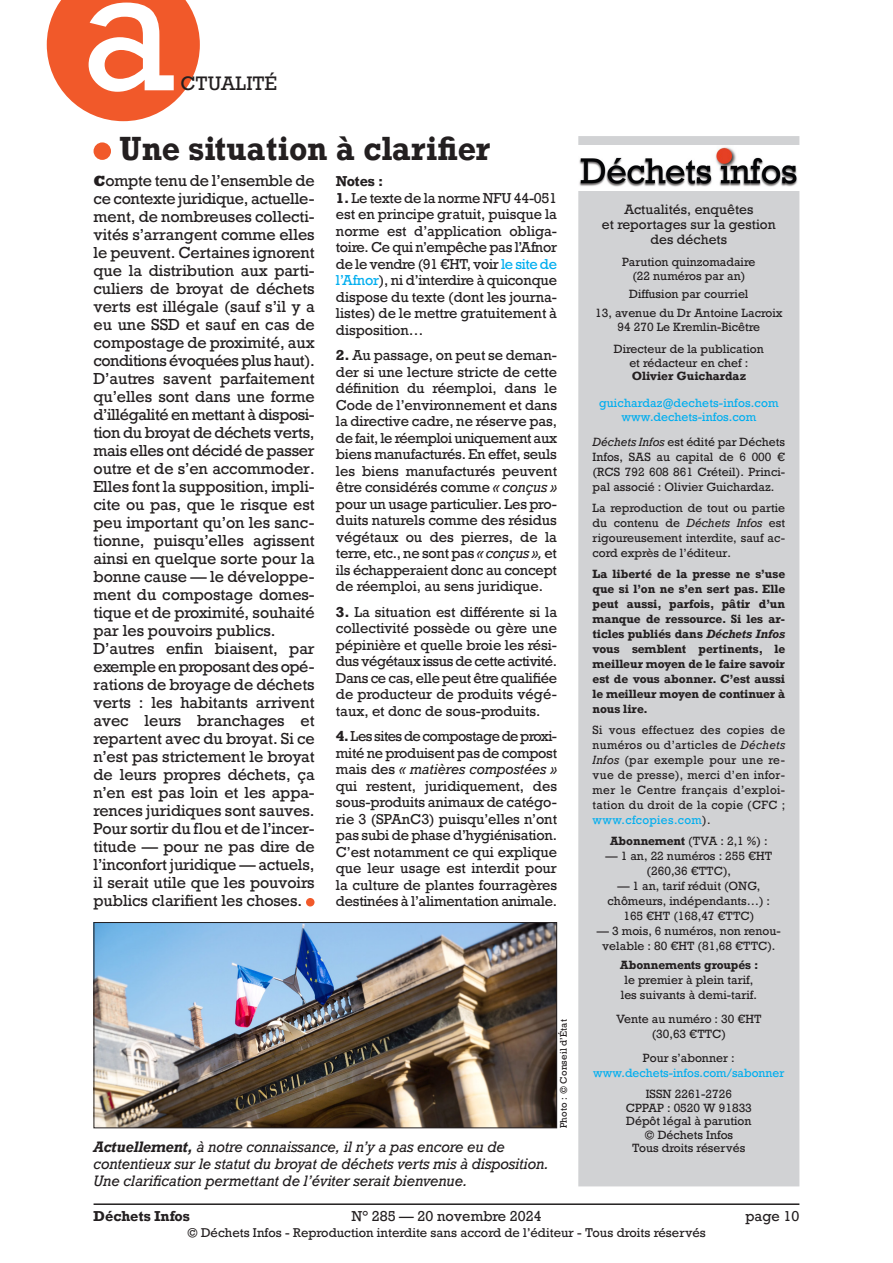
<style>
.page{position:relative;width:893px;height:1263px;background:#fff}
.page>*{position:absolute;margin:0;border:0;box-sizing:border-box;transform-origin:0 0}
.t1{font:166.5px "Rockwell";color:#fff}
.Texte_courant{font:700 31.5px "Rockwell";letter-spacing:.01em;color:#231f20;scale:.95 1}
.t2{font:18.3px "Rockwell";color:#231f20}
.Texte_courant-2{font:15px/18px "Rockwell";letter-spacing:-.005em;color:#231f20;text-align:justify}
.Légende_photo{font:italic 14.25px/17.2px "Rockwell";letter-spacing:-.01em;color:#231f20}
.Texte_courant-3{font:13.5px/16.5px "Rockwell";letter-spacing:-.005em;color:#231f20;text-align:justify}
.Texte_courant-4{font:700 13.5px "Rockwell";color:#231f20}
.t3{font:12.75px/15.3px "Rockwell";color:#231f20;text-align:center}
.t4{font:12px "Rockwell";color:#231f20}
.t5{font:11.25px/15px "Rockwell";color:#231f20;text-align:center}
.t6{font:700 11.25px/15px "Rockwell";color:#231f20;text-align:justify}
.Intertitre_petit{font:11.25px/15px "Rockwell";color:#00aeef;text-align:center}
.Crédit_photo{font:9px "Rockwell";letter-spacing:.015em;color:#231f20}
.s1{font-family:"Rockwell Std";font-weight:800}
.s2{font-weight:700}
.s3{color:#00aeef}
.s4{font-style:italic}
.s5{color:#231f20}
</style>
<div class="page">
<hr style="left:94px;top:1203px;width:705px;height:2px;background:#231f20">
<div style="left:579px;top:137px;width:220px;height:1049px;background:#d1d2d4"></div>
<div style="left:578px;top:136px;width:221px;height:1050px;border:2px solid #d1d2d4"></div>
<div style="left:578px;top:185px;width:222px;height:6px;background:#fff"></div>
<img style="left:578px;top:145px;width:221px;height:42px">
<div style="left:94px;top:142px;width:17px;height:18px;background:#f1592a;border-radius:50%"></div>
<div style="left:306px;top:898px;width:9px;height:8px;background:#f1592a;border-radius:50%"></div>
<img style="left:96px;top:924px;width:459px;height:202px">
<div style="left:94px;top:922px;width:463px;height:206px;border:1px solid #231f20"></div>
<svg style="left:47px;top:0;width:153px;height:121px;background:#f3734b"></svg>
<h1 class="t1" style="left:80px;top:-73px;width:98px">a</h1>
<h3 class="t2" style="left:180px;top:72px;width:98px">CTUALITÉ</h3>
<p class="Texte_courant" style="left:119px;top:128px;width:392px">Une situation à clarifier</p>
<p class="Texte_courant-2" style="left:94px;top:172px;width:223px"><span class="s1">C</span>ompte tenu de l’ensemble de ce contexte juridique, actuelle&shy;ment, de nombreuses collecti&shy;vités s’arrangent comme elles le peuvent. Certaines ignorent que la distribution aux parti&shy;culiers de broyat de déchets verts est illégale (sauf s’il y a eu une SSD et sauf en cas de compostage de proximité, aux conditions évoquées plus haut).<br>D’autres savent parfaitement qu’elles sont dans une forme d’illégalité en mettant à disposi&shy;tion du broyat de déchets verts, mais elles ont décidé de passer outre et de s’en accommoder.<br>Elles font la supposition, impli&shy;cite ou pas, que le risque est peu important qu’on les sanc&shy;tionne, puisqu’elles agissent ainsi en quelque sorte pour la bonne cause — le développe&shy;ment du compostage domes&shy;tique et de proximité, souhaité par les pouvoirs publics.</p>
<p class="Texte_courant-2" style="left:94px;top:640px;width:223px">D’autres enfin biaisent, par exemple en proposant des opé&shy;rations de broyage de déchets verts : les habitants arrivent avec leurs branchages et repartent avec du broyat. Si ce n’est pas strictement le broyat de leurs propres déchets, ça n’en est pas loin et les appa&shy;rences juridiques sont sauves.</p>
<p class="Texte_courant-2" style="left:94px;top:820px;width:223px">Pour sortir du flou et de l’incer&shy;titude — pour ne pas dire de l’inconfort juridique — actuels, il serait utile que les pouvoirs publics clarifient les choses.</p>
<p class="Texte_courant-4" style="left:336px;top:173px;width:49px">Notes :</p>
<p class="Texte_courant-3" style="left:336px;top:190px;width:223px"><span class="s2">1.</span> Le texte de la norme NFU 44-051 est en principe gratuit, puisque la norme est d’application obliga&shy;toire. Ce qui n’empêche pas l’Afnor de le vendre (91 €HT, voir <span class="s3">le site de l’Afnor</span>), ni d’interdire à quiconque dispose du texte (dont les journa&shy;listes) de le mettre gratuitement à disposition…</p>
<p class="Texte_courant-3" style="left:336px;top:347px;width:223px"><span class="s2">2.</span> Au passage, on peut se deman&shy;der si une lecture stricte de cette définition du réemploi, dans le Code de l’environnement et dans la directive cadre, ne réserve pas, de fait, le réemploi uniquement aux biens manufacturés. En effet, seuls les biens manufacturés peuvent être considérés comme <span class="s4">« conçus » </span>pour un usage particulier. Les pro&shy;duits naturels comme des résidus végétaux ou des pierres, de la terre, etc., ne sont pas <span class="s4">« conçus »,</span> et ils échapperaient donc au concept de réemploi, au sens juridique.</p>
<p class="Texte_courant-3" style="left:336px;top:604px;width:223px"><span class="s2">3.</span> La situation est différente si la collectivité possède ou gère une pépinière et quelle broie les rési&shy;dus végétaux issus de cette activité.<br>Dans ce cas, elle peut être qualifiée de producteur de produits végé&shy;taux, et donc de sous-produits.</p>
<p class="Texte_courant-3" style="left:336px;top:728px;width:223px"><span class="s2">4.</span> Les sites de compostage de proxi&shy;mité ne produisent pas de compost mais des <span class="s4">« matières compostées » </span>qui restent, juridiquement, des sous-produits animaux de catégo&shy;rie 3 (SPAnC3) puisqu’elles n’ont pas subi de phase d’hygiénisation.<br>C’est notamment ce qui explique que leur usage est interdit pour la culture de plantes fourragères destinées à l’alimentation animale.</p>
<p class="Légende_photo" style="left:94px;top:1138px;width:457px"><span class="s2">Actuellement,</span> à notre connaissance, il n’y a pas encore eu de contentieux sur le statut du broyat de déchets verts mis à disposition.<br>Une clarification permettant de l’éviter serait bienvenue.</p>
<p class="Crédit_photo" style="left:558px;top:1128px;width:110px;rotate:-90deg">Photo : © Conseil d’État</p>
<p class="t3" style="left:602px;top:202px;width:175px">Actualités, enquêtes<br>et reportages sur la gestion des déchets</p>
<p class="t5" style="left:622px;top:256px;width:135px;line-height:13.5px">Parution quinzomadaire (22 numéros par an)</p>
<p class="t5" style="left:629px;top:286px;width:121px">Diffusion par courriel</p>
<p class="t5" style="left:595px;top:306px;width:189px">13, avenue du Dr Antoine Lacroix</p>
<p class="t5" style="left:618px;top:319px;width:144px">94 270 Le Kremlin-Bicêtre</p>
<p class="t5" style="left:614px;top:342px;width:152px;line-height:13.5px">Directeur de la publication et rédacteur en chef :</p>
<p class="t6" style="left:632px;top:368px;width:116px">Olivier Guichardaz</p>
<p class="Intertitre_petit" style="left:599px;top:396px;width:181px">guichardaz@dechets-infos.com</p>
<p class="Intertitre_petit" style="left:621px;top:409px;width:136px">www.dechets-infos.com</p>
<p class="t5" style="left:593px;top:435px;width:194px;text-align:justify"><span class="s4">Déchets Infos</span> est édité par Déchets Infos, SAS au capital de 6 000 € (RCS 792 608 861 Créteil). Princi&shy;pal associé : Olivier Guichardaz.</p>
<p class="t5" style="left:593px;top:501px;width:194px;text-align:justify">La reproduction de tout ou partie du contenu de <span class="s4">Déchets Infos</span> est rigoureusement interdite, sauf ac&shy;cord exprès de l’éditeur.</p>
<p class="t6" style="left:593px;top:566px;width:194px">La liberté de la presse ne s’use que si l’on ne s’en sert pas. Elle peut aussi, parfois, pâtir d’un manque de ressource. Si les ar&shy;ticles publiés dans <span class="s4">Déchets Infos </span>vous semblent pertinents, le meilleur moyen de le faire savoir est de vous abonner. C’est aussi le meilleur moyen de continuer à nous lire.</p>
<p class="t5" style="left:593px;top:723px;width:194px;text-align:justify">Si vous effectuez des copies de numéros ou d’articles de <span class="s4">Déchets Infos</span> (par exemple pour une re&shy;vue de presse), merci d’en infor&shy;mer le Centre français d’exploi&shy;tation du droit de la copie (CFC ; <span class="s3">www.cfcopies.com</span>).</p>
<p class="t5" style="left:610px;top:834px;width:159px"><span class="s2">Abonnement</span> (TVA : 2,1 %) :</p>
<p class="t5" style="left:605px;top:849px;width:168px">— 1 an, 22 numéros : 255 €HT (260,36 €TTC),</p>
<p class="t5" style="left:608px;top:879px;width:164px">— 1 an, tarif réduit (ONG, chômeurs, indépendants…) :<br>165 €HT (168,47 €TTC)</p>
<p class="t5" style="left:597px;top:924px;width:186px">— 3 mois, 6 numéros, non renou&shy;velable : 80 €HT (81,68 €TTC).</p>
<p class="t5" style="left:620px;top:958px;width:140px"><span class="s2">Abonnements groupés : </span>le premier à plein tarif, les suivants à demi-tarif.</p>
<p class="t5" style="left:616px;top:1012px;width:147px">Vente au numéro : 30 €HT (30,63 €TTC)</p>
<p class="Intertitre_petit" style="left:593px;top:1051px;width:193px"><span class="s5">Pour s’abonner : </span>www.dechets-infos.com/sabonner</p>
<p class="t5" style="left:646px;top:1087px;width:88px">ISSN 2261-2726</p>
<p class="t5" style="left:626px;top:1100px;width:128px">CPPAP : 0520 W 91833</p>
<p class="t5" style="left:626px;top:1114px;width:127px">Dépôt légal à parution</p>
<p class="t5" style="left:644px;top:1127px;width:90px">© Déchets Infos</p>
<p class="t5" style="left:632px;top:1141px;width:115px">Tous droits réservés</p>
<p class="Texte_courant-4" style="left:94px;top:1207px;width:98px">Déchets Infos</p>
<p class="Texte_courant-3" style="left:351px;top:1208px;width:192px">N° 285 — 20 novembre 2024</p>
<p class="Texte_courant-3" style="left:745px;top:1208px;width:55px">page 10</p>
<p class="t4" style="left:187px;top:1225px;width:520px">© Déchets Infos - Reproduction interdite sans accord de l’éditeur - Tous droits réservés</p>
</div>
